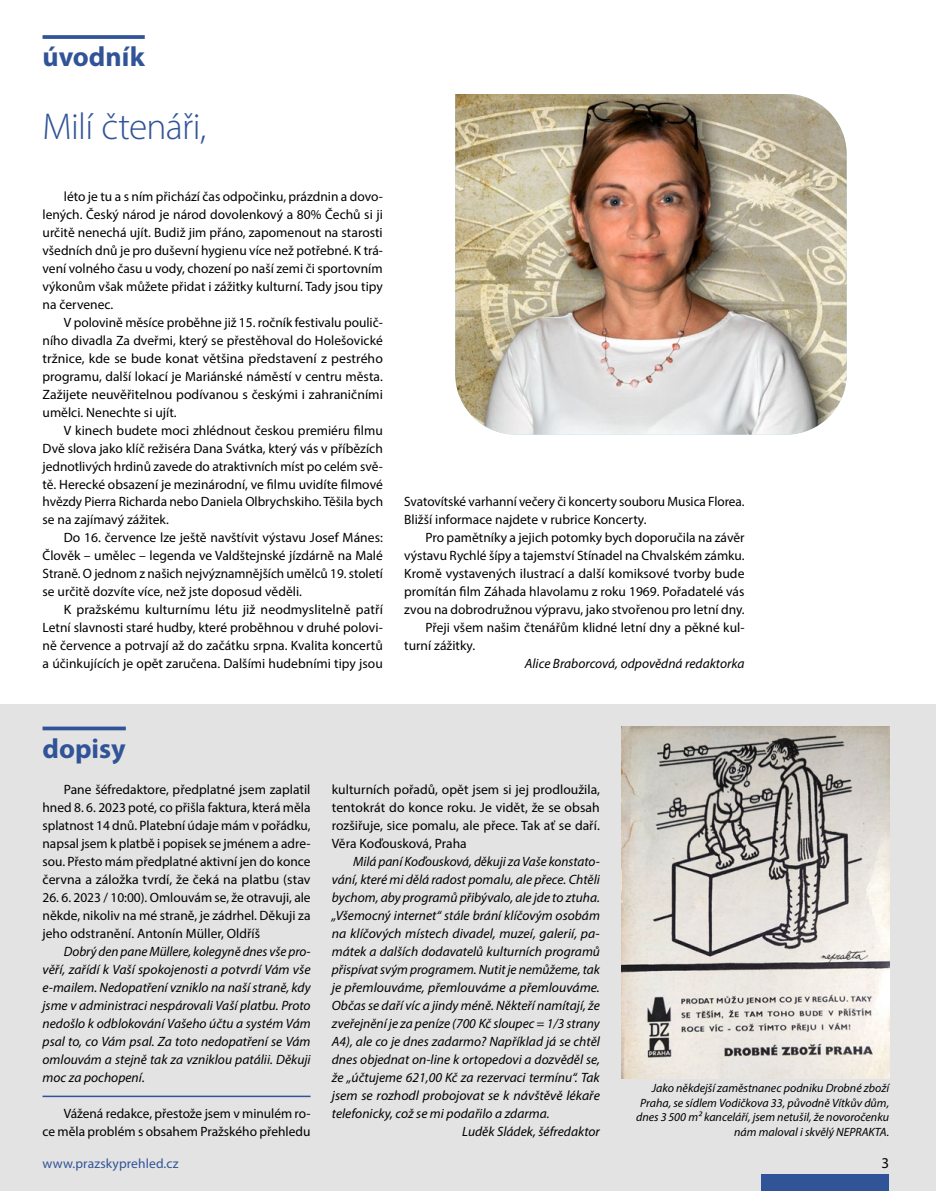
<style>
.page{position:relative;width:936px;height:1191px;background:#fff}
.page>*{position:absolute;margin:0;border:0;box-sizing:border-box;transform-origin:0 0}
.Titul_20{font:300 37.5px "Myriad Pro";letter-spacing:-.02em;color:#315397}
.Nazev_podrubriky{font:700 27.75px "Myriad Pro";color:#315397}
.t1{font:15px "Myriad Pro";color:#000}
._7-text{font:13.5px/18px "Myriad Pro";color:#000;text-align:justify}
._7-text-2{font:italic 13.5px/18px "Myriad Pro";color:#000;text-align:justify}
._8-podpis{font:italic 13.5px "Myriad Pro";color:#000}
.t2{font:13.5px "Myriad Pro";letter-spacing:.01em;color:#315397}
.Popiska_obrazku{font:italic 12px/14.4px "Myriad Pro";color:#000;text-align:right}
</style>
<div class="page">
<div style="left:0;top:704px;width:935px;height:487px;background:#e3e3e3"></div>
<hr style="left:43px;top:1095px;width:267px;height:2px;background:#315397">
<svg style="left:43px;top:35px;width:102px;height:4px"></svg>
<svg style="left:43px;top:726px;width:83px;height:4px"></svg>
<img style="left:621px;top:726px;width:268px;height:352px">
<img style="left:455px;top:94px;width:391px;height:340px">
<div style="left:761px;top:1174px;width:128px;height:17px;background:#315397"></div>
<p class="Nazev_podrubriky" style="left:43px;top:39px;width:104px">úvodník</p>
<p class="Titul_20" style="left:43px;top:104px;width:165px">Milí čtenáři,</p>
<p class="_7-text" style="left:43px;top:187px;width:342px;text-indent:21px">léto je tu a s ním přichází čas odpočinku, prázdnin a dovo&shy;lených. Český národ je národ dovolenkový a 80% Čechů si ji určitě nenechá ujít. Budiž jim přáno, zapomenout na starosti všedních dnů je pro duševní hygienu více než potřebné. K trá&shy;vení volného času u vody, chození po naší zemi či sportovním výkonům však můžete přidat i zážitky kulturní. Tady jsou tipy na červenec.</p>
<p class="_7-text" style="left:43px;top:313px;width:342px;text-indent:21px">V polovině měsíce proběhne již 15. ročník festivalu poulič&shy;ního divadla Za dveřmi, který se přestěhoval do Holešovické tržnice, kde se bude konat většina představení z pestrého programu, další lokací je Mariánské náměstí v centru města.<br>Zažijete neuvěřitelnou podívanou s českými i zahraničními umělci. Nenechte si ujít.</p>
<p class="_7-text" style="left:43px;top:421px;width:342px;text-indent:21px">V kinech budete moci zhlédnout českou premiéru filmu Dvě slova jako klíč režiséra Dana Svátka, který vás v příbězích jednotlivých hrdinů zavede do atraktivních míst po celém svě&shy;tě. Herecké obsazení je mezinárodní, ve filmu uvidíte filmové hvězdy Pierra Richarda nebo Daniela Olbrychskiho. Těšila bych se na zajímavý zážitek.</p>
<p class="_7-text" style="left:43px;top:529px;width:342px;text-indent:21px">Do 16. července lze ještě navštívit výstavu Josef Mánes:<br>Člověk – umělec – legenda ve Valdštejnské jízdárně na Malé Straně. O jednom z našich nejvýznamnějších umělců 19. století se určitě dozvíte více, než jste doposud věděli.</p>
<p class="_7-text" style="left:43px;top:600px;width:342px;text-indent:21px">K pražskému kulturnímu létu již neodmyslitelně patří Letní slavnosti staré hudby, které proběhnou v druhé polovi&shy;ně července a potrvají až do začátku srpna. Kvalita koncertů a účinkujících je opět zaručena. Dalšími hudebními tipy jsou</p>
<p class="_7-text" style="left:404px;top:493px;width:342px">Svatovítské varhanní večery či koncerty souboru Musica Florea.<br>Bližší informace najdete v rubrice Koncerty.</p>
<p class="_7-text" style="left:404px;top:529px;width:342px;text-indent:21px">Pro pamětníky a jejich potomky bych doporučila na závěr výstavu Rychlé šípy a tajemství Stínadel na Chvalském zámku.<br>Kromě vystavených ilustrací a další komiksové tvorby bude promítán film Záhada hlavolamu z roku 1969. Pořadatelé vás zvou na dobrodružnou výpravu, jako stvořenou pro letní dny.</p>
<p class="_7-text" style="left:404px;top:618px;width:342px;text-indent:21px">Přeji všem našim čtenářům klidné letní dny a pěkné kul&shy;turní zážitky.</p>
<p class="_8-podpis" style="left:524px;top:655px;width:221px">Alice Braborcová, odpovědná redaktorka</p>
<p class="Nazev_podrubriky" style="left:43px;top:730px;width:85px">dopisy</p>
<p class="_7-text" style="left:43px;top:780px;width:269px;text-indent:21px">Pane šéfredaktore, předplatné jsem zaplatil hned 8. 6. 2023 poté, co přišla faktura, která měla splatnost 14 dnů. Platební údaje mám v pořádku, napsal jsem k platbě i popisek se jménem a adre&shy;sou. Přesto mám předplatné aktivní jen do konce června a záložka tvrdí, že čeká na platbu (stav</p>
<p class="_7-text" style="left:43px;top:888px;width:269px">26. 6. 2023 / 10:00). Omlouvám se, že otravuji, ale někde, nikoliv na mé straně, je zádrhel. Děkuji za jeho odstranění. Antonín Müller, Oldříš</p>
<p class="_7-text-2" style="left:43px;top:942px;width:269px;text-indent:21px">Dobrý den pane Müllere, kolegyně dnes vše pro‑ věří, zařídí k Vaší spokojenosti a potvrdí Vám vše e‑mailem. Nedopatření vzniklo na naší straně, kdy jsme v administraci nespárovali Vaší platbu. Proto nedošlo k odblokování Vašeho účtu a systém Vám psal to, co Vám psal. Za toto nedopatření se Vám omlouvám a stejně tak za vzniklou patálii. Děkuji moc za pochopení.</p>
<p class="_7-text" style="left:43px;top:1104px;width:269px;text-align:right">Vážená redakce, přestože jsem v minulém ro-<br>ce měla problém s obsahem Pražského přehledu</p>
<p class="_7-text" style="left:332px;top:780px;width:270px">kulturních pořadů, opět jsem si jej prodloužila, tentokrát do konce roku. Je vidět, že se obsah rozšiřuje, sice pomalu, ale přece. Tak ať se daří.<br>Věra Koďousková, Praha</p>
<p class="_7-text-2" style="left:332px;top:852px;width:269px;text-indent:21px">Milá paní Koďousková, děkuji za Vaše konstato‑ vání, které mi dělá radost pomalu, ale přece. Chtěli bychom, aby programů přibývalo, ale jde to ztuha. „Všemocný internet“ stále brání klíčovým osobám na klíčových místech divadel, muzeí, galerií, pa‑ mátek a dalších dodavatelů kulturních programů přispívat svým programem. Nutit je nemůžeme, tak je přemlouváme, přemlouváme a přemlouváme.<br>Občas se daří víc a jindy méně. Někteří namítají, že zveřejnění je za peníze (700 Kč sloupec = 1/3 strany A4), ale co je dnes zadarmo? Například já se chtěl dnes objednat on‑line k ortopedovi a dozvěděl se, že „účtujeme 621,00 Kč za rezervaci termínu“. Tak jsem se rozhodl probojovat se k návštěvě lékaře telefonicky, což se mi podařilo a zdarma.</p>
<p class="_8-podpis" style="left:462px;top:1122px;width:139px">Luděk Sládek, šéfredaktor</p>
<p class="Popiska_obrazku" style="left:636px;top:1081px;width:254px">Jako někdejší zaměstnanec podniku Drobné zboží Praha, se sídlem Vodičkova 33, původně Vítkův dům, dnes 3 500 m² kanceláří, jsem netušil, že novoročenku nám maloval i skvělý NEPRAKTA.</p>
<p class="t2" style="left:43px;top:1155px;width:137px">www.prazskyprehled.cz</p>
<p class="t1" style="left:881px;top:1154px;width:9px">3</p>
</div>
